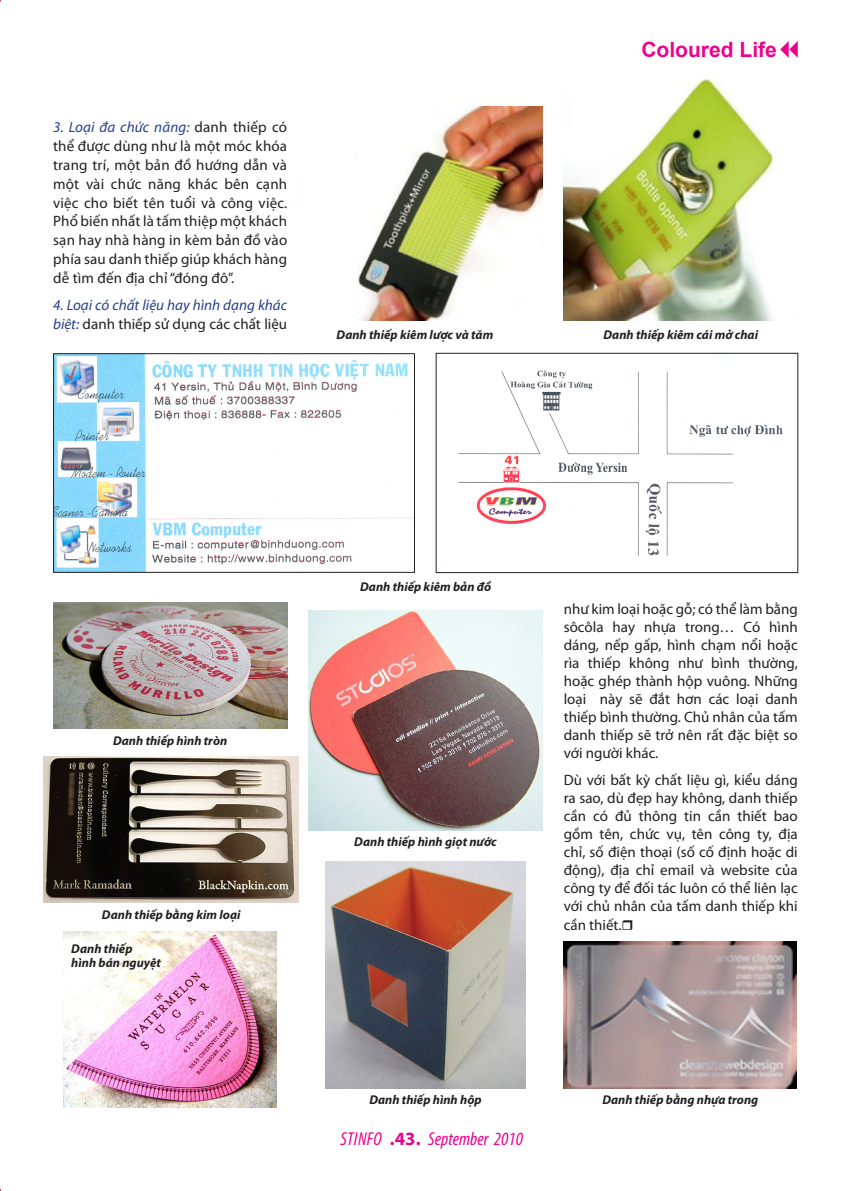
<style>
.page{position:relative;width:851px;height:1191px;background:#fff}
.page>*{position:absolute;margin:0;border:0;box-sizing:border-box;transform-origin:0 0}
.t1{font:700 21px "Arial";color:#ed028c}
.t2{font:italic condensed 18.75px "Myriad Pro";color:#ed028c}
.t3{font:15px/18.8px "Myriad Pro";color:#231f20;text-align:justify}
.t4{font:italic 15px/18.8px "Myriad Pro";color:#253f8e}
.Chuthichhinh{font:italic 700 12.75px/14.2px "Myriad Pro";color:#231f20}
.s1{font-style:italic;color:#253f8e}
.s2{font-style:normal;color:#231f20}
.s3{font-weight:700;font-style:normal;font-stretch:normal}
</style>
<div class="page">
<img style="left:563px;top:78px;width:214px;height:242px">
<img style="left:358px;top:106px;width:184px;height:214px">
<img style="left:55px;top:355px;width:358px;height:216px">
<div style="left:53px;top:353px;width:362px;height:220px;border:1px solid #231f20"></div>
<img style="left:440px;top:355px;width:343px;height:207px">
<div style="left:435px;top:353px;width:363px;height:220px;border:1px solid #231f20"></div>
<img style="left:53px;top:603px;width:234px;height:125px">
<img style="left:308px;top:610px;width:234px;height:220px">
<img style="left:44px;top:756px;width:255px;height:146px">
<img style="left:64px;top:931px;width:212px;height:176px">
<img style="left:326px;top:861px;width:199px;height:227px">
<img style="left:563px;top:941px;width:233px;height:147px">
<p class="t3" style="left:53px;top:118px;width:235px"><span class="s1">3. Loại đa chức năng:</span> danh thiếp có thể được dùng như là một móc khóa trang trí, một bản đồ hướng dẫn và một vài chức năng khác bên cạnh việc cho biết tên tuổi và công việc.<br>Phổ biến nhất là tấm thiệp một khách sạn hay nhà hàng in kèm bản đồ vào phía sau danh thiếp giúp khách hàng dễ tìm đến địa chỉ “đóng đô”.</p>
<p class="t4" style="left:53px;top:295px;width:235px">4. Loại có chất liệu hay hình dạng khác biệt: <span class="s2">danh thiếp sử dụng các chất liệu</span></p>
<p class="t1" style="left:641px;top:36px;width:137px">Coloured Life</p>
<p class="Chuthichhinh" style="left:336px;top:327px;width:158px">Danh thiếp kiêm lược và tăm</p>
<p class="Chuthichhinh" style="left:603px;top:327px;width:156px">Danh thiếp kiêm cái mở chai</p>
<p class="Chuthichhinh" style="left:113px;top:733px;width:116px">Danh thiếp hình tròn</p>
<p class="Chuthichhinh" style="left:102px;top:907px;width:140px">Danh thiếp bằng kim loại</p>
<p class="Chuthichhinh" style="left:71px;top:941px;width:91px">Danh thiếp<br>hình bán nguyệt</p>
<p class="Chuthichhinh" style="left:360px;top:579px;width:133px">Danh thiếp kiêm bản đồ</p>
<p class="Chuthichhinh" style="left:354px;top:834px;width:144px">Danh thiếp hình giọt nước</p>
<p class="t3" style="left:563px;top:600px;width:235px;line-height:18px">như kim loại hoặc gỗ; có thể làm bằng sôcôla hay nhựa trong… Có hình dáng, nếp gấp, hình chạm nổi hoặc rìa thiếp không như bình thường, hoặc ghép thành hộp vuông. Những loại này sẽ đắt hơn các loại danh thiếp bình thường. Chủ nhân của tấm danh thiếp sẽ trở nên rất đặc biệt so với người khác.</p>
<p class="t3" style="left:563px;top:770px;width:235px;line-height:18.1px">Dù với bất kỳ chất liệu gì, kiểu dáng ra sao, dù đẹp hay không, danh thiếp cần có đủ thông tin cần thiết bao gồm tên, chức vụ, tên công ty, địa chỉ, số điện thoại (số cố định hoặc di động), địa chỉ email và website của công ty để đối tác luôn có thể liên lạc với chủ nhân của tấm danh thiếp khi cần thiết.</p>
<p class="Chuthichhinh" style="left:369px;top:1092px;width:114px">Danh thiếp hình hộp</p>
<p class="Chuthichhinh" style="left:602px;top:1092px;width:157px">Danh thiếp bằng nhựa trong</p>
<p class="t2" style="left:340px;top:1127px;width:184px">STinfo <span class="s3">.43.</span> September 2010</p>
</div>
